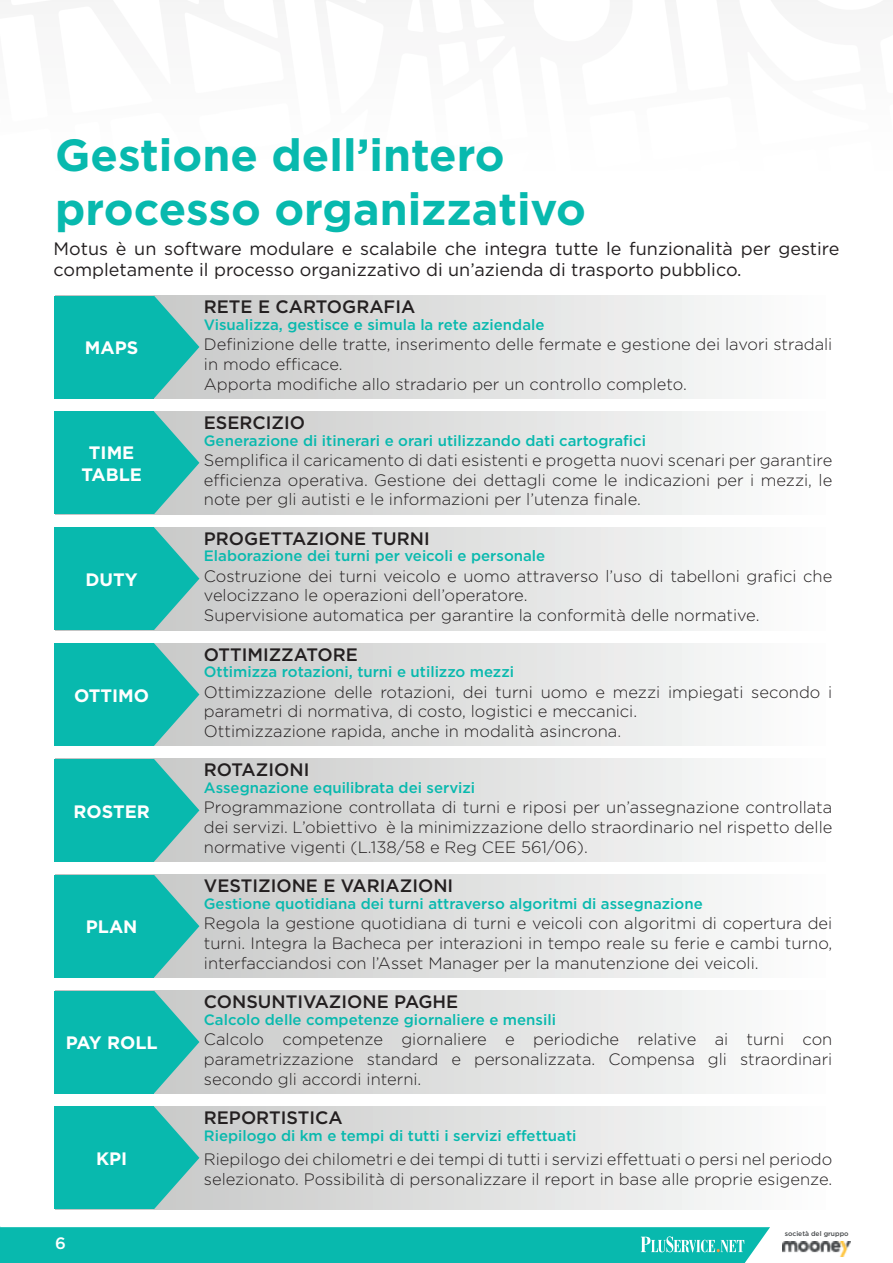
<style>
.page{position:relative;width:893px;height:1263px;background:#fff}
.page>*{position:absolute;margin:0;border:0;box-sizing:border-box;transform-origin:0 0}
.t1{font:700 45px/54px "Gotham";color:#08b9ae}
.t2{font:18px/21.6px "Gotham";color:#231f20}
.t3{font:500 18px "Gotham";color:#231f20}
.t4{font:700 18px/21.6px "Gotham";color:#fff;text-align:center}
.t5{font:300 16.5px/19.8px "Gotham";color:#231f20}
.t6{font:500 16.5px "Gotham";color:#fff}
.t7{font:500 15px "Gotham";color:#08b9ae}
.t8{font:500 6.75px "Gotham";color:#46494b}
</style>
<div class="page">
<svg style="left:0;top:1226px;width:770px;height:37px"></svg>
<img style="left:783px;top:1242px;width:67px;height:14px">
<svg style="left:199px;top:296px;width:523px;height:102px"></svg>
<div style="left:54px;top:296px;width:100px;height:102px;background:#08b9ae"></div>
<svg style="left:154px;top:296px;width:45px;height:102px"></svg>
<svg style="left:199px;top:411px;width:523px;height:103px"></svg>
<div style="left:54px;top:411px;width:100px;height:103px;background:#08b9ae"></div>
<svg style="left:154px;top:411px;width:45px;height:103px"></svg>
<svg style="left:199px;top:527px;width:523px;height:103px"></svg>
<div style="left:54px;top:527px;width:100px;height:103px;background:#08b9ae"></div>
<svg style="left:154px;top:527px;width:45px;height:103px"></svg>
<svg style="left:199px;top:643px;width:523px;height:103px"></svg>
<div style="left:54px;top:643px;width:100px;height:103px;background:#08b9ae"></div>
<svg style="left:154px;top:643px;width:45px;height:103px"></svg>
<svg style="left:199px;top:759px;width:523px;height:103px"></svg>
<div style="left:54px;top:759px;width:100px;height:103px;background:#08b9ae"></div>
<svg style="left:154px;top:759px;width:45px;height:103px"></svg>
<svg style="left:199px;top:875px;width:523px;height:103px"></svg>
<div style="left:54px;top:875px;width:100px;height:103px;background:#08b9ae"></div>
<svg style="left:154px;top:875px;width:45px;height:103px"></svg>
<svg style="left:199px;top:990px;width:523px;height:103px"></svg>
<div style="left:54px;top:990px;width:100px;height:103px;background:#08b9ae"></div>
<svg style="left:154px;top:990px;width:45px;height:103px"></svg>
<svg style="left:199px;top:1106px;width:523px;height:103px"></svg>
<div style="left:54px;top:1106px;width:100px;height:103px;background:#08b9ae"></div>
<svg style="left:154px;top:1106px;width:45px;height:103px"></svg>
<h1 class="t1" style="left:55px;top:128px;width:532px">Gestione dell’intero processo organizzativo</h1>
<p class="t2" style="left:54px;top:237px;width:787px">Motus è un software modulare e scalabile che integra tutte le funzionalità per gestire completamente il processo organizzativo di un’azienda di trasporto pubblico.</p>
<p class="t4" style="left:85px;top:337px;width:55px">MAPS</p>
<p class="t4" style="left:81px;top:442px;width:62px">TIME<br>TABLE</p>
<p class="t4" style="left:86px;top:569px;width:54px">DUTY</p>
<p class="t4" style="left:74px;top:684px;width:77px">OTTIMO</p>
<p class="t4" style="left:74px;top:800px;width:78px">ROSTER</p>
<p class="t4" style="left:86px;top:916px;width:53px">PLAN</p>
<p class="t4" style="left:66px;top:1032px;width:93px">PAY ROLL</p>
<p class="t6" style="left:55px;top:1232px;width:12px">6</p>
<p class="t4" style="left:96px;top:1148px;width:33px">KPI</p>
<p class="t3" style="left:204px;top:295px;width:213px">RETE E CARTOGRAFIA</p>
<p class="t7" style="left:204px;top:315px;width:342px">Visualizza, gestisce e simula la rete aziendale</p>
<p class="t5" style="left:204px;top:334px;width:630px">Definizione delle tratte, inserimento delle fermate e gestione dei lavori stradali in modo efficace.<br>Apporta modifiche allo stradario per un controllo completo.</p>
<p class="t3" style="left:204px;top:411px;width:103px">ESERCIZIO</p>
<p class="t7" style="left:204px;top:430px;width:444px">Generazione di itinerari e orari utilizzando dati cartografici</p>
<p class="t5" style="left:204px;top:450px;width:630px;text-align:justify">Semplifica il caricamento di dati esistenti e progetta nuovi scenari per garantire efficienza operativa. Gestione dei dettagli come le indicazioni per i mezzi, le note per gli autisti e le informazioni per l’utenza finale.</p>
<p class="t3" style="left:204px;top:527px;width:227px">PROGETTAZIONE TURNI</p>
<p class="t7" style="left:204px;top:546px;width:343px">Elaborazione dei turni per veicoli e personale</p>
<p class="t5" style="left:204px;top:565px;width:630px">Costruzione dei turni veicolo e uomo attraverso l’uso di tabelloni grafici che velocizzano le operazioni dell’operatore.<br>Supervisione automatica per garantire la conformità delle normative.</p>
<p class="t3" style="left:204px;top:642px;width:155px">OTTIMIZZATORE</p>
<p class="t7" style="left:204px;top:662px;width:312px">Ottimizza rotazioni, turni e utilizzo mezzi</p>
<p class="t5" style="left:204px;top:681px;width:630px">Ottimizzazione delle rotazioni, dei turni uomo e mezzi impiegati secondo i parametri di normativa, di costo, logistici e meccanici.<br>Ottimizzazione rapida, anche in modalità asincrona.</p>
<p class="t3" style="left:204px;top:758px;width:107px">ROTAZIONI</p>
<p class="t7" style="left:204px;top:778px;width:273px">Assegnazione equilibrata dei servizi</p>
<p class="t5" style="left:204px;top:797px;width:630px;text-align:justify">Programmazione controllata di turni e riposi per un’assegnazione controllata dei servizi. L’obiettivo è la minimizzazione dello straordinario nel rispetto delle normative vigenti (L.138/58 e Reg CEE 561/06).</p>
<p class="t3" style="left:204px;top:874px;width:251px">VESTIZIONE E VARIAZIONI</p>
<p class="t7" style="left:204px;top:894px;width:500px">Gestione quotidiana dei turni attraverso algoritmi di assegnazione</p>
<p class="t5" style="left:204px;top:913px;width:630px;text-align:justify">Regola la gestione quotidiana di turni e veicoli con algoritmi di copertura dei turni. Integra la Bacheca per interazioni in tempo reale su ferie e cambi turno, interfacciandosi con l’Asset Manager per la manutenzione dei veicoli.</p>
<p class="t3" style="left:204px;top:990px;width:256px">CONSUNTIVAZIONE PAGHE</p>
<p class="t7" style="left:204px;top:1010px;width:354px">Calcolo delle competenze giornaliere e mensili</p>
<p class="t5" style="left:204px;top:1029px;width:630px;text-align:justify">Calcolo competenze giornaliere e periodiche relative ai turni con parametrizzazione standard e personalizzata. Compensa gli straordinari secondo gli accordi interni.</p>
<p class="t3" style="left:204px;top:1106px;width:140px">REPORTISTICA</p>
<p class="t7" style="left:204px;top:1125px;width:374px">Riepilogo di km e tempi di tutti i servizi effettuati</p>
<p class="t5" style="left:204px;top:1149px;width:630px">Riepilogo dei chilometri e dei tempi di tutti i servizi effettuati o persi nel periodo selezionato. Possibilità di personalizzare il report in base alle proprie esigenze.</p>
<p class="t8" style="left:785px;top:1229px;width:65px">società del gruppo</p>
</div>
